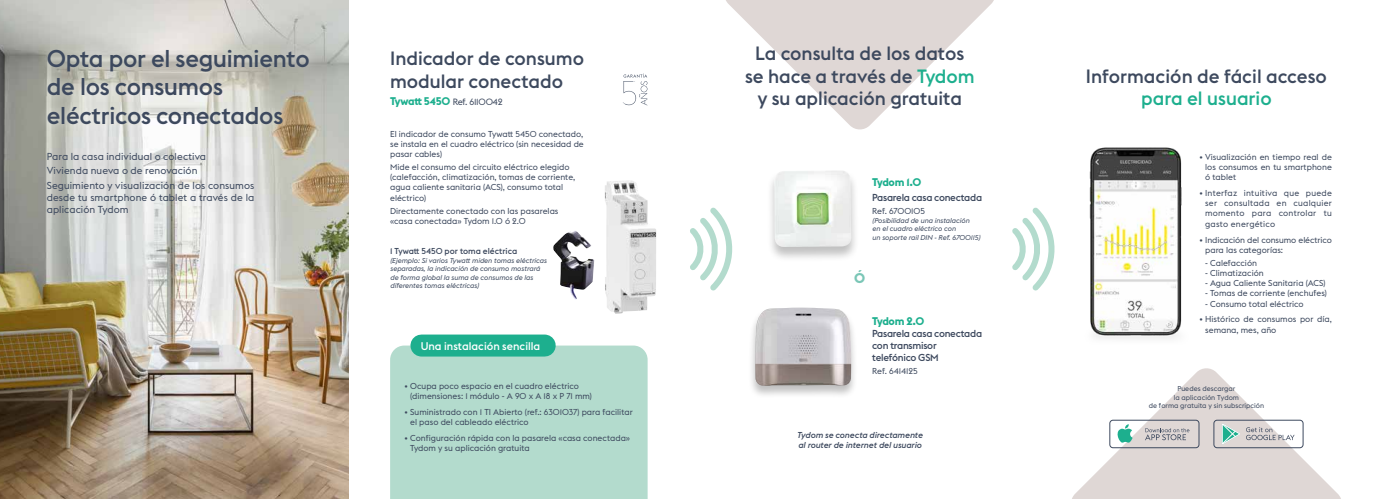
<style>
.page{position:relative;width:1378px;height:499px;background:#fff}
.page>*{position:absolute;margin:0;border:0;box-sizing:border-box;transform-origin:0 0}
.t1{font:500 24px/28.8px "Euclid Flex";letter-spacing:-.01em;color:#3d495e}
.t2{font:500 19px/22.8px "Euclid Flex";color:#3d495e;text-align:center}
.t3{font:500 19px "Euclid Flex";color:#1daf8e}
.t4{font:700 14px "Euclid Flex";color:#7ac6b6}
.t5{font:500 11px "Euclid Flex";color:#fff}
.t6{font:700 11px "Euclid Flex";letter-spacing:-.03em;color:#1daf8e}
.t7{font:10px/14.8px "Euclid Flex";letter-spacing:.005em;color:#3d495e}
.t8{font:500 10px/12px "Euclid Flex";letter-spacing:-.025em;color:#3d495e}
.t9{font:9px "Euclid Flex";letter-spacing:-.025em;color:#3d495e}
.t10{font:8.5px/10.2px "Euclid Flex";color:#3d495e}
.t11{font:italic 500 8.5px/10.2px "Euclid Flex";color:#3d495e}
.t12{font:500 8.5px "Euclid Flex";color:#3d495e}
.t13{font:italic 7px/8.4px "Euclid Flex";color:#3d495e}
.t14{font:7px/8.4px "Euclid Flex";color:#3d495e;text-align:center}
.s1{font-weight:700;font-size:11px;color:#1daf8e}
.s2{color:#1daf8e}
</style>
<div class="page">
<img style="left:1089px;top:147px;width:93px;height:192px">
<svg style="left:726px;top:0;width:268px;height:130px;fill:#dfd7d5"></svg>
<img style="left:0;top:0;width:349px;height:498px">
<div style="left:37px;top:39px;width:282px;height:96px;background:#fff;opacity:.5"></div>
<img style="left:604px;top:180px;width:52px;height:134px">
<img style="left:553px;top:231px;width:41px;height:69px">
<div style="left:390px;top:345px;width:257px;height:154px;background:#b3dbcd"></div>
<div style="left:421px;top:334px;width:124px;height:22px;background:#1daf8e"></div>
<svg style="left:690px;top:207px;width:43px;height:84px"></svg>
<svg style="left:1012px;top:207px;width:43px;height:84px"></svg>
<div style="left:766px;top:169px;width:93px;height:93px;background:#000;opacity:.25"></div>
<img style="left:774px;top:170px;width:78px;height:78px">
<div style="left:748px;top:307px;width:110px;height:92px;background:#000;opacity:.25"></div>
<img style="left:755px;top:308px;width:96px;height:78px">
<svg style="left:1072px;top:368px;width:269px;height:131px;fill:#dfd7d5"></svg>
<div style="left:1109px;top:420px;width:90px;height:28px;border:1px solid #3d495e;border-radius:3px"></div>
<svg style="left:1145px;top:428px;width:44px;height:12px"></svg>
<svg style="left:1116px;top:424px;width:16px;height:19px"></svg>
<div style="left:1213px;top:420px;width:90px;height:28px;border:1px solid #3d495e;border-radius:3px"></div>
<svg style="left:1246px;top:427px;width:48px;height:13px"></svg>
<svg style="left:1222px;top:423px;width:18px;height:21px"></svg>
<svg style="left:623px;top:74px;width:24px;height:31px"></svg>
<h1 class="t1" style="left:47px;top:44px;width:264px">Opta por el seguimiento de los consumos eléctricos conectados</h1>
<p class="t7" style="left:47px;top:149px;width:209px">Para la casa individual o colectiva<br>Vivienda nueva o de renovación<br>Seguimiento y visualización de los consumos</p>
<p class="t7" style="left:47px;top:192px;width:209px;line-height:12px">desde tu smartphone ó tablet a través de la aplicación Tydom</p>
<h2 class="t2" style="left:390px;top:47px;width:195px;text-align:left">Indicador de consumo modular conectado</h2>
<p class="t9" style="left:390px;top:97px;width:114px"><span class="s1">Tywatt 5450</span> Ref. 6110042</p>
<p class="t10" style="left:390px;top:129px;width:195px;text-align:justify">El indicador de consumo Tywatt 5450 conectado, se instala en el cuadro eléctrico (sin necesidad de pasar cables)</p>
<p class="t10" style="left:390px;top:162px;width:187px">Mide el consumo del circuito eléctrico elegido (calefacción, climatización, tomas de corriente, agua caliente sanitaria (ACS), consumo total eléctrico)</p>
<p class="t10" style="left:390px;top:206px;width:170px">Directamente conectado con las pasarelas «casa conectada» Tydom 1.0 ó 2.0</p>
<p class="t12" style="left:390px;top:246px;width:129px">1 Tywatt 5450 por toma eléctrica</p>
<p class="t13" style="left:390px;top:256px;width:158px">(Ejemplo: Si varios Tywatt miden tomas eléctricas separadas, la indicación de consumo mostrará de forma global la suma de consumos de las diferentes tomas eléctricas)</p>
<p class="t5" style="left:421px;top:340px;width:121px">Una instalación sencilla</p>
<p class="t10" style="left:410px;top:381px;width:183px;text-indent:-6px">• Ocupa poco espacio en el cuadro eléctrico (dimensiones: 1 módulo - A 90 x A 18 x P 71 mm)</p>
<p class="t10" style="left:410px;top:407px;width:224px;text-indent:-6px">• Suministrado con 1 TI Abierto (ref.: 6301037) para facilitar el paso del cableado eléctrico</p>
<p class="t10" style="left:410px;top:433px;width:221px;text-indent:-6px">• Configuración rápida con la pasarela «casa conectada»<br>Tydom y su aplicación gratuita</p>
<h2 class="t2" style="left:745px;top:42px;width:231px">La consulta de los datos se hace a través de <span class="s2">Tydom </span>y su aplicación gratuita</h2>
<p class="t6" style="left:872px;top:176px;width:51px">Tydom 1.0</p>
<p class="t8" style="left:872px;top:192px;width:111px">Pasarela casa conectada</p>
<p class="t10" style="left:872px;top:206px;width:54px">Ref. 6700105</p>
<p class="t13" style="left:872px;top:216px;width:109px">(Posibilidad de una instalación<br>en el cuadro eléctrico con<br>un soporte rail DIN - Ref. 6700115)</p>
<h3 class="t4" style="left:854px;top:270px;width:13px">Ó</h3>
<p class="t6" style="left:872px;top:315px;width:54px">Tydom 2.0</p>
<p class="t8" style="left:872px;top:327px;width:111px">Pasarela casa conectada con transmisor telefónico GSM</p>
<p class="t10" style="left:872px;top:366px;width:47px">Ref. 6414125</p>
<p class="t11" style="left:797px;top:430px;width:127px">Tydom se conecta directamente al router de internet del usuario</p>
<h2 class="t2" style="left:1086px;top:65px;width:243px">Información de fácil acceso</h2>
<h2 class="t3" style="left:1141px;top:88px;width:132px">para el usuario</h2>
<p class="t10" style="left:1205px;top:152px;width:128px;text-align:justify;text-indent:-6px">• Visualización en tiempo real de los consumos en tu smartphone ó tablet</p>
<p class="t10" style="left:1205px;top:188px;width:128px;text-align:justify;text-indent:-6px">• Interfaz intuitiva que puede ser consultada en cualquier momento para controlar tu gasto energético</p>
<p class="t10" style="left:1205px;top:234px;width:128px;text-indent:-6px">• Indicación del consumo eléctrico para las categorías:</p>
<p class="t10" style="left:1205px;top:258px;width:53px">- Calefacción</p>
<p class="t10" style="left:1205px;top:268px;width:60px">- Climatización</p>
<p class="t10" style="left:1205px;top:278px;width:122px">- Agua Caliente Sanitaria (ACS)</p>
<p class="t10" style="left:1205px;top:288px;width:123px">- Tomas de corriente (enchufes)</p>
<p class="t10" style="left:1205px;top:299px;width:100px">- Consumo total eléctrico</p>
<p class="t10" style="left:1205px;top:314px;width:128px;text-indent:-6px">• Histórico de consumos por día, semana, mes, año</p>
<p class="t14" style="left:1148px;top:385px;width:117px">Puedes descargar<br>la aplicación Tydom<br>de forma gratuita y sin subscripción</p>
</div>
